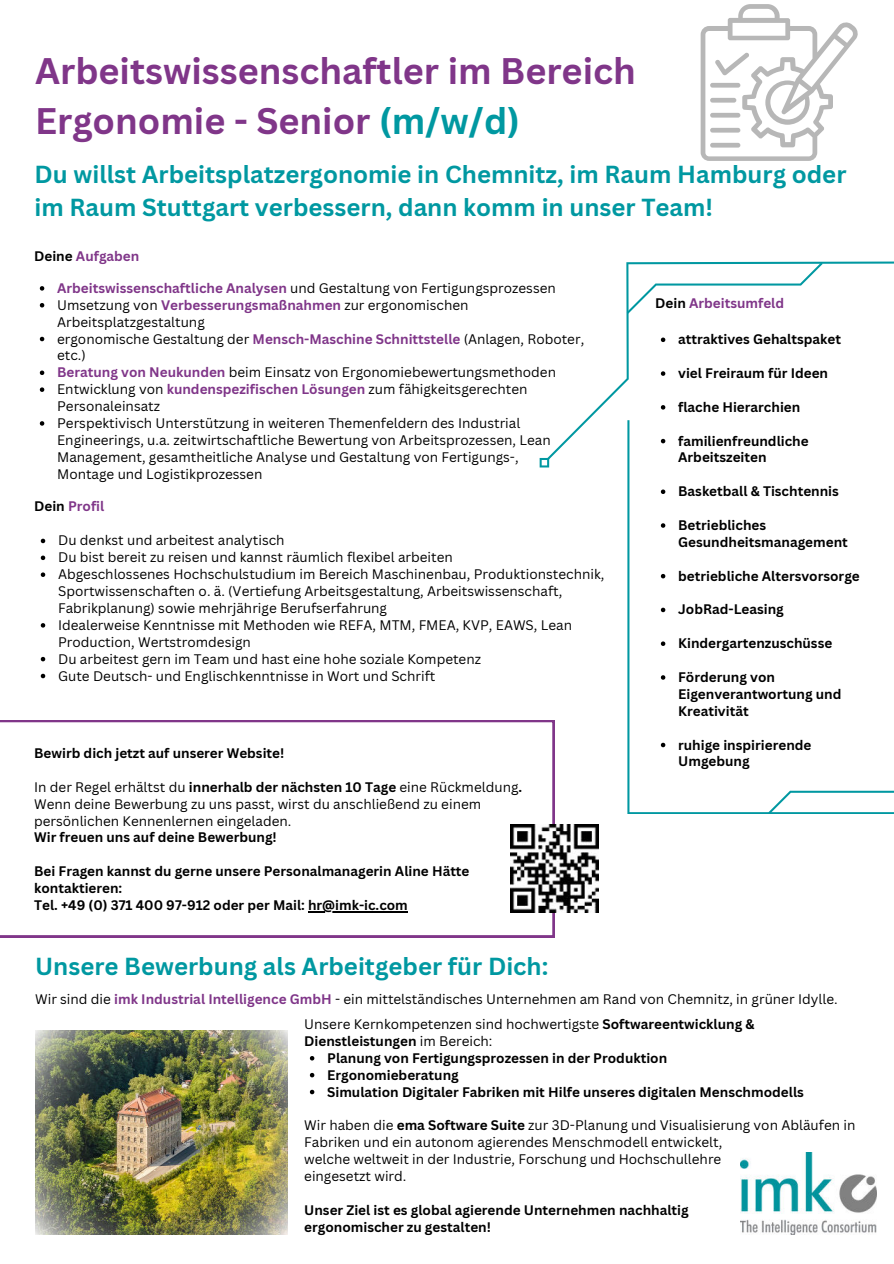
<style>
.page{position:relative;width:894px;height:1264px;background:#fff}
.page>*{position:absolute;margin:0;border:0;box-sizing:border-box;transform-origin:0 0}
.t1{font:700 36px/49.5px "Canva Sans";color:#803689}
.t2{font:700 24px/32.7px "Canva Sans";color:#0098a1}
.t3{font:13.5px/16.8px "Canva Sans";color:#000}
.t4{font:700 13.5px/16.8px "Canva Sans";color:#000}
.t5{font:700 13.5px "Canva Sans";color:#803689}
.s1{color:#0098a1}
.s2{color:#000}
.s3{font-weight:700;color:#803689}
.s4{font-weight:700}
.s5{font-weight:400}
</style>
<div class="page">
<svg style="left:0;top:720px;width:554px;height:217px"></svg>
<img style="left:510px;top:824px;width:88px;height:88px">
<svg style="left:310px;top:1056px;width:4px;height:4px"></svg>
<svg style="left:310px;top:1072px;width:4px;height:5px"></svg>
<svg style="left:310px;top:1089px;width:4px;height:5px"></svg>
<img style="left:35px;top:1030px;width:252px;height:204px">
<svg style="left:627px;top:655px;width:141px;height:158px"></svg>
<svg style="left:547px;top:261px;width:346px;height:394px"></svg>
<svg style="left:539px;top:458px;width:10px;height:9px"></svg>
<svg style="left:626px;top:262px;width:196px;height:52px"></svg>
<svg style="left:768px;top:790px;width:125px;height:23px"></svg>
<img style="left:740px;top:1152px;width:136px;height:82px">
<svg style="left:700px;top:4px;width:158px;height:156px"></svg>
<div style="left:710px;top:83px;width:30px;height:5px;background:#b7b7b7;border-radius:2px"></div>
<div style="left:710px;top:98px;width:26px;height:5px;background:#b7b7b7;border-radius:2px"></div>
<div style="left:710px;top:113px;width:30px;height:5px;background:#b7b7b7;border-radius:2px"></div>
<div style="left:710px;top:128px;width:30px;height:5px;background:#b7b7b7;border-radius:2px"></div>
<div style="left:710px;top:143px;width:30px;height:5px;background:#b7b7b7;border-radius:2px"></div>
<hr style="left:308px;top:911px;width:100px;height:1px;background:#000">
<svg style="left:41px;top:538px;width:4px;height:5px"></svg>
<svg style="left:41px;top:555px;width:4px;height:5px"></svg>
<svg style="left:41px;top:572px;width:4px;height:5px"></svg>
<svg style="left:41px;top:623px;width:4px;height:4px"></svg>
<svg style="left:41px;top:657px;width:4px;height:4px"></svg>
<svg style="left:41px;top:673px;width:4px;height:5px"></svg>
<svg style="left:40px;top:286px;width:4px;height:4px"></svg>
<svg style="left:40px;top:303px;width:4px;height:4px"></svg>
<svg style="left:40px;top:337px;width:4px;height:4px"></svg>
<svg style="left:40px;top:370px;width:4px;height:5px"></svg>
<svg style="left:40px;top:387px;width:4px;height:5px"></svg>
<svg style="left:40px;top:421px;width:4px;height:4px"></svg>
<svg style="left:660px;top:337px;width:5px;height:5px"></svg>
<svg style="left:660px;top:371px;width:5px;height:5px"></svg>
<svg style="left:660px;top:405px;width:5px;height:4px"></svg>
<svg style="left:660px;top:439px;width:5px;height:4px"></svg>
<svg style="left:660px;top:489px;width:5px;height:5px"></svg>
<svg style="left:660px;top:523px;width:5px;height:5px"></svg>
<svg style="left:660px;top:574px;width:5px;height:4px"></svg>
<svg style="left:660px;top:607px;width:5px;height:5px"></svg>
<svg style="left:660px;top:641px;width:5px;height:5px"></svg>
<svg style="left:660px;top:675px;width:5px;height:4px"></svg>
<svg style="left:660px;top:742px;width:5px;height:5px"></svg>
<h1 class="t1" style="left:35px;top:47px;width:602px">Arbeitswissenschaftler im Bereich<br>Ergonomie - Senior <span class="s1">(m/w/d)</span></h1>
<h2 class="t2" style="left:35px;top:159px;width:813px">Du willst Arbeitsplatzergonomie in Chemnitz, im Raum Hamburg oder im Raum Stuttgart verbessern, dann komm in unser Team!</h2>
<p class="t5" style="left:34px;top:248px;width:107px"><span class="s2">Deine</span> Aufgaben</p>
<p class="t3" style="left:57px;top:279px;width:528px"><span class="s3">Arbeitswissenschaftliche Analysen</span> und Gestaltung von Fertigungsprozessen Umsetzung von <span class="s3">Verbesserungsmaßnahmen</span> zur ergonomischen Arbeitsplatzgestaltung<br>ergonomische Gestaltung der <span class="s3">Mensch-Maschine Schnittstelle</span> (Anlagen, Roboter, etc.)<br><span class="s3">Beratung von Neukunden</span> beim Einsatz von Ergonomiebewertungsmethoden Entwicklung von <span class="s3">kundenspezifischen Lösungen</span> zum fähigkeitsgerechten Personaleinsatz<br>Perspektivisch Unterstützung in weiteren Themenfeldern des Industrial Engineerings, u.a. zeitwirtschaftliche Bewertung von Arbeitsprozessen, Lean Management, gesamtheitliche Analyse und Gestaltung von Fertigungs-,<br>Montage und Logistikprozessen</p>
<p class="t5" style="left:34px;top:498px;width:72px"><span class="s2">Dein</span> Profil</p>
<p class="t3" style="left:58px;top:532px;width:547px">Du denkst und arbeitest analytisch<br>Du bist bereit zu reisen und kannst räumlich flexibel arbeiten<br>Abgeschlossenes Hochschulstudium im Bereich Maschinenbau, Produktionstechnik, Sportwissenschaften o. ä. (Vertiefung Arbeitsgestaltung, Arbeitswissenschaft, Fabrikplanung) sowie mehrjährige Berufserfahrung<br>Idealerweise Kenntnisse mit Methoden wie REFA, MTM, FMEA, KVP, EAWS, Lean Production, Wertstromdesign<br>Du arbeitest gern im Team und hast eine hohe soziale Kompetenz<br>Gute Deutsch- und Englischkenntnisse in Wort und Schrift</p>
<p class="t4" style="left:34px;top:745px;width:251px">Bewirb dich jetzt auf unserer Website!</p>
<p class="t3" style="left:34px;top:778px;width:489px">In der Regel erhältst du <span class="s4">innerhalb der nächsten 10 Tage</span> eine Rückmeldung<span class="s4">.<br></span>Wenn deine Bewerbung zu uns passt, wirst du anschließend zu einem persönlichen Kennenlernen eingeladen.</p>
<p class="t4" style="left:34px;top:829px;width:244px">Wir freuen uns auf deine Bewerbung!</p>
<p class="t4" style="left:34px;top:863px;width:436px">Bei Fragen kannst du gerne unsere Personalmanagerin Aline Hätte kontaktieren:<br>Tel. +49 (0) 371 400 97-912 oder per Mail: hr@imk-ic.com</p>
<h2 class="t2" style="left:35px;top:950px;width:514px">Unsere Bewerbung als Arbeitgeber für Dich:</h2>
<p class="t5" style="left:655px;top:295px;width:130px"><span class="s2">Dein</span> Arbeitsumfeld</p>
<p class="t4" style="left:678px;top:331px;width:164px">attraktives Gehaltspaket</p>
<p class="t4" style="left:678px;top:365px;width:151px">viel Freiraum für Ideen</p>
<p class="t4" style="left:678px;top:399px;width:124px">flache Hierarchien</p>
<p class="t4" style="left:678px;top:432px;width:132px">familienfreundliche<br>Arbeitszeiten</p>
<p class="t4" style="left:678px;top:483px;width:162px">Basketball &amp; Tischtennis</p>
<p class="t4" style="left:678px;top:517px;width:171px">Betriebliches<br>Gesundheitsmanagement</p>
<p class="t4" style="left:678px;top:567px;width:183px">betriebliche Altersvorsorge</p>
<p class="t4" style="left:678px;top:601px;width:107px">JobRad-Leasing</p>
<p class="t4" style="left:678px;top:635px;width:155px">Kindergartenzuschüsse</p>
<p class="t4" style="left:678px;top:669px;width:165px">Förderung von<br>Eigenverantwortung und<br>Kreativität</p>
<p class="t4" style="left:678px;top:736px;width:135px">ruhige inspirierende<br>Umgebung</p>
<p class="t3" style="left:35px;top:991px;width:803px">Wir sind die <span class="s3">imk Industrial Intelligence GmbH</span> - ein mittelständisches Unternehmen am Rand von Chemnitz, in grüner Idylle.</p>
<p class="t3" style="left:304px;top:1015px;width:451px">Unsere Kernkompetenzen sind hochwertigste <span class="s4">Softwareentwicklung &amp;</span></p>
<p class="t4" style="left:304px;top:1032px;width:190px">Dienstleistungen <span class="s5">im Bereich:</span></p>
<p class="t4" style="left:327px;top:1049px;width:341px">Planung von Fertigungsprozessen in der Produktion</p>
<p class="t4" style="left:327px;top:1066px;width:133px">Ergonomieberatung</p>
<p class="t4" style="left:327px;top:1083px;width:478px">Simulation Digitaler Fabriken mit Hilfe unseres digitalen Menschmodells</p>
<p class="t3" style="left:304px;top:1117px;width:552px">Wir haben die <span class="s4">ema Software Suite</span> zur 3D-Planung und Visualisierung von Abläufen in Fabriken und ein autonom agierendes Menschmodell entwickelt,<br>welche weltweit in der Industrie, Forschung und Hochschullehre<br>eingesetzt wird.</p>
<p class="t4" style="left:304px;top:1201px;width:386px">Unser Ziel ist es global agierende Unternehmen nachhaltig ergonomischer zu gestalten!</p>
</div>
